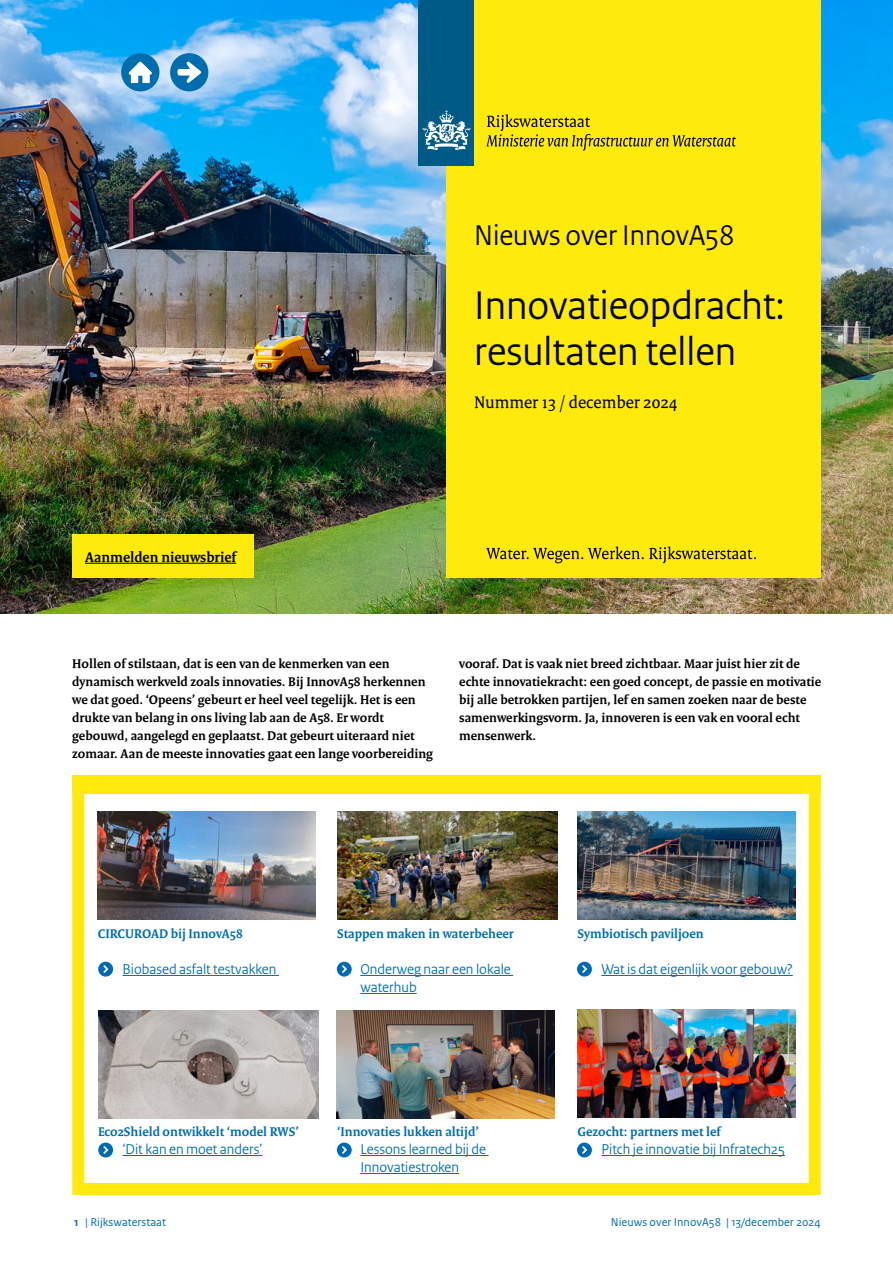
<style>
.page{position:relative;width:893px;height:1263px;background:#fff}
.page>*{position:absolute;margin:0;border:0;box-sizing:border-box;transform-origin:0 0}
.H1_RO_Titel_Voorkant{font:42px/46.2px "Rijksoverheid Sans Heading";color:#000}
.H1_RO_Titel_Voorkant-2{font:30px "Rijksoverheid Sans Heading";color:#000}
.P_datum{font:18px "Rijksoverheid Serif";color:#000}
.P-inhoud{font:15px/18px "Rijksoverheid Sans Heading";color:#006daf}
.P_Broodtekst{font:700 15px "Rijksoverheid Serif";color:#000}
.P_Broodtekst-2{font:700 13.5px/18px "Rijksoverheid Serif";color:#000}
.P-inhoud_bovenkop{font:700 13.5px "Rijksoverheid Serif";color:#006daf}
.t1{font:12px "Rijksoverheid Sans Text";color:#006daf}
.s1{font-weight:700}
</style>
<div class="page">
<svg style="left:72px;top:775px;width:749px;height:420px"></svg>
<img style="left:0;top:0;width:893px;height:614px">
<div style="left:446px;top:0;width:375px;height:578px;background:#ffea0e"></div>
<div style="left:72px;top:534px;width:181px;height:44px;background:#ffea0e"></div>
<hr style="left:85px;top:563px;width:151px;height:1px;background:#000">
<img style="left:98px;top:1010px;width:221px;height:108px">
<div style="left:72px;top:776px;width:749px;height:18px;background:#ffea0e"></div>
<img style="left:337px;top:1010px;width:218px;height:108px">
<img style="left:337px;top:812px;width:220px;height:107px">
<img style="left:577px;top:812px;width:218px;height:107px">
<img style="left:98px;top:811px;width:218px;height:108px">
<img style="left:577px;top:1010px;width:218px;height:107px">
<hr style="left:123px;top:1155px;width:139px;height:1px;background:#006daf">
<hr style="left:360px;top:1155px;width:129px;height:1px;background:#006daf">
<hr style="left:360px;top:1173px;width:99px;height:1px;background:#006daf">
<hr style="left:360px;top:975px;width:153px;height:1px;background:#006daf">
<hr style="left:360px;top:993px;width:57px;height:1px;background:#006daf">
<hr style="left:123px;top:975px;width:156px;height:1px;background:#006daf">
<hr style="left:601px;top:975px;width:192px;height:1px;background:#006daf">
<div style="left:98px;top:962px;width:15px;height:14px;background:#0069b4;border-radius:50%"></div>
<svg style="left:103px;top:965px;width:5px;height:8px"></svg>
<div style="left:337px;top:962px;width:15px;height:14px;background:#0069b4;border-radius:50%"></div>
<svg style="left:342px;top:965px;width:5px;height:8px"></svg>
<div style="left:577px;top:962px;width:15px;height:14px;background:#0069b4;border-radius:50%"></div>
<svg style="left:582px;top:965px;width:5px;height:8px"></svg>
<div style="left:337px;top:1142px;width:15px;height:15px;background:#0069b4;border-radius:50%"></div>
<svg style="left:342px;top:1146px;width:5px;height:8px"></svg>
<div style="left:98px;top:1142px;width:15px;height:15px;background:#0069b4;border-radius:50%"></div>
<svg style="left:103px;top:1146px;width:5px;height:8px"></svg>
<hr style="left:601px;top:1155px;width:184px;height:1px;background:#006daf">
<div style="left:577px;top:1142px;width:15px;height:15px;background:#0069b4;border-radius:50%"></div>
<svg style="left:582px;top:1146px;width:5px;height:8px"></svg>
<div style="left:170px;top:53px;width:38px;height:38px;background:#006daf;border-radius:50%"></div>
<svg style="left:177px;top:62px;width:24px;height:21px"></svg>
<div style="left:121px;top:53px;width:38px;height:38px;background:#006daf;border-radius:50%"></div>
<svg style="left:129px;top:62px;width:23px;height:21px"></svg>
<svg style="left:486px;top:547px;width:270px;height:16px"></svg>
<div style="left:419px;top:0;width:55px;height:166px;background:#005a86"></div>
<svg style="left:423px;top:110px;width:47px;height:40px"></svg>
<svg style="left:486px;top:114px;width:250px;height:37px"></svg>
<p class="P_Broodtekst" style="left:85px;top:548px;width:153px">Aanmelden nieuwsbrief</p>
<h1 class="H1_RO_Titel_Voorkant-2" style="left:474px;top:218px;width:262px">Nieuws over InnovA58</h1>
<h1 class="H1_RO_Titel_Voorkant" style="left:474px;top:282px;width:312px">Innovatieopdracht: resultaten tellen</h1>
<p class="P_datum" style="left:474px;top:391px;width:205px">Nummer 13 / december 2024</p>
<p class="P_Broodtekst-2" style="left:72px;top:654px;width:362px">Hollen of stilstaan, dat is een van de kenmerken van een dynamisch werkveld zoals innovaties. Bij InnovA58 herkennen we dat goed. ‘Opeens’ gebeurt er heel veel tegelijk. Het is een drukte van belang in ons living lab aan de A58. Er wordt gebouwd, aangelegd en geplaatst. Dat gebeurt uiteraard niet zomaar. Aan de meeste innovaties gaat een lange voorbereiding</p>
<p class="P_Broodtekst-2" style="left:459px;top:654px;width:364px">vooraf. Dat is vaak niet breed zichtbaar. Maar juist hier zit de echte innovatiekracht: een goed concept, de passie en motivatie bij alle betrokken partijen, lef en samen zoeken naar de beste samenwerkingsvorm. Ja, innoveren is een vak en vooral echt mensenwerk.</p>
<p class="P-inhoud_bovenkop" style="left:98px;top:925px;width:146px">CIRCUROAD bij InnovA58</p>
<p class="P-inhoud_bovenkop" style="left:337px;top:925px;width:178px">Stappen maken in waterbeheer</p>
<p class="P-inhoud_bovenkop" style="left:577px;top:925px;width:128px">Symbiotisch paviljoen</p>
<p class="P-inhoud" style="left:123px;top:960px;width:155px">Biobased asfalt testvakken</p>
<p class="P-inhoud" style="left:601px;top:960px;width:193px">Wat is dat eigenlijk voor gebouw?</p>
<p class="P-inhoud" style="left:360px;top:960px;width:152px">Onderweg naar een lokale waterhub</p>
<p class="P-inhoud_bovenkop" style="left:98px;top:1123px;width:202px">Eco2Shield ontwikkelt ‘model RWS’</p>
<p class="P-inhoud_bovenkop" style="left:337px;top:1123px;width:143px">‘Innovaties lukken altijd’</p>
<p class="P-inhoud_bovenkop" style="left:577px;top:1123px;width:145px">Gezocht: partners met lef</p>
<p class="P-inhoud" style="left:123px;top:1140px;width:141px">‘Dit kan en moet anders’</p>
<p class="P-inhoud" style="left:360px;top:1140px;width:127px">Lessons learned bij de<br>Innovatiestroken</p>
<p class="P-inhoud" style="left:601px;top:1140px;width:185px">Pitch je innovatie bij Infratech25</p>
<p class="t1" style="left:74px;top:1215px;width:93px"><span class="s1">1</span> | Rijkswaterstaat</p>
<p class="t1" style="left:611px;top:1215px;width:211px">Nieuws over InnovA58 | 13/december 2024</p>
</div>
